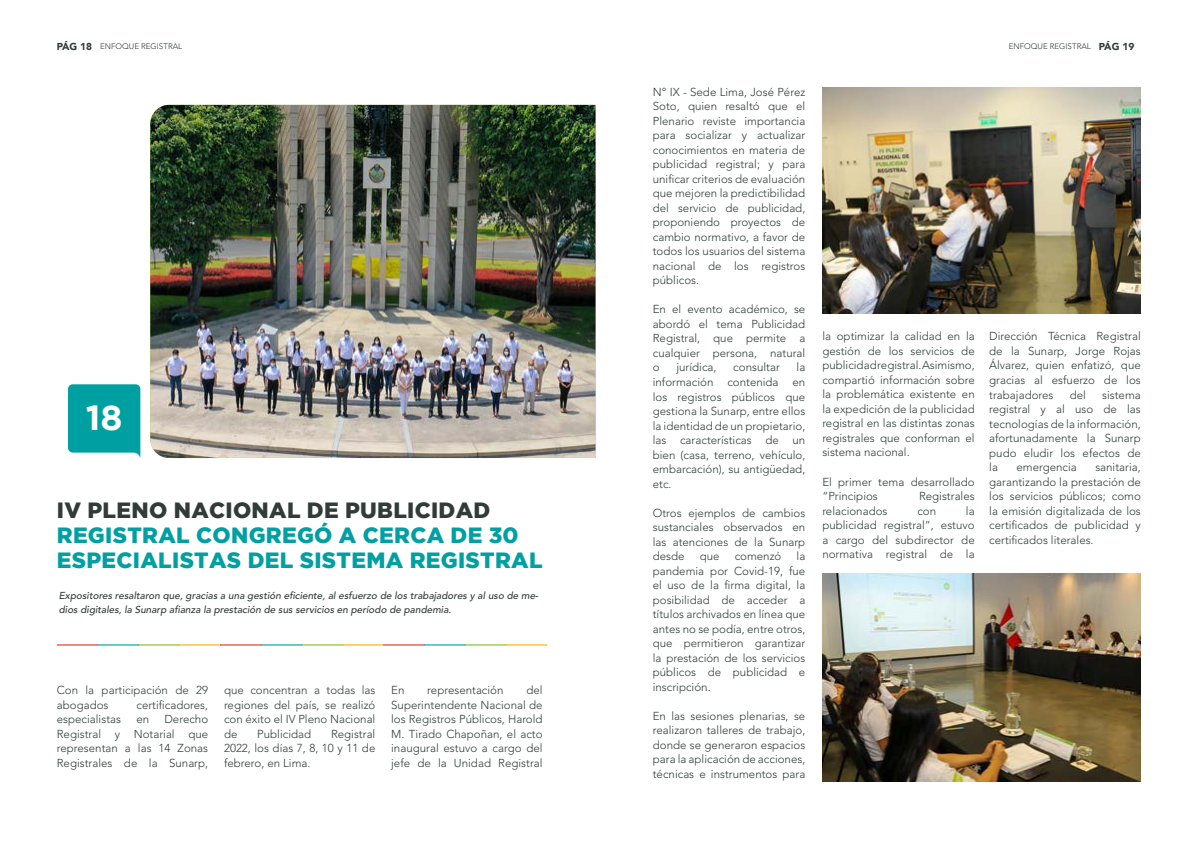
<style>
.page{position:relative;width:1191px;height:842px;background:#fff}
.page>*{position:absolute;margin:0;border:0;box-sizing:border-box;transform-origin:0 0}
.t1{font:700 35px "Gotham";color:#fff}
.t2{font:900 22px/25px "Gotham";letter-spacing:.015em;color:#00a0a2}
.t3{font:900 22px "Gotham";letter-spacing:.015em;color:#313c39}
.t4{font:300 11.5px/14.5px "Avenir LT Std";color:#313c39;text-align:justify}
.t5{font:italic 500 10px/14px "Avenir LT Std";color:#313c39}
.t6{font:300 8px "Avenir LT Std";color:#313c39}
.s1{font-weight:900;font-size:10px}
</style>
<div class="page">
<img style="left:150px;top:105px;width:445px;height:353px">
<svg style="left:68px;top:384px;width:72px;height:73px;background:#10a6a8"></svg>
<hr style="left:57px;top:644px;width:41px;height:1px;background:#e6331c">
<hr style="left:138px;top:644px;width:42px;height:1px;background:#89bd24">
<hr style="left:98px;top:644px;width:41px;height:1px;background:#00a0a2">
<hr style="left:179px;top:644px;width:42px;height:1px;background:#f9b000">
<hr style="left:220px;top:644px;width:41px;height:1px;background:#e6331c">
<hr style="left:302px;top:644px;width:41px;height:1px;background:#89bd24">
<hr style="left:261px;top:644px;width:41px;height:1px;background:#00a0a2">
<hr style="left:342px;top:644px;width:42px;height:1px;background:#f9b000">
<hr style="left:383px;top:644px;width:42px;height:1px;background:#e6331c">
<hr style="left:465px;top:644px;width:41px;height:1px;background:#89bd24">
<hr style="left:424px;top:644px;width:41px;height:1px;background:#00a0a2">
<hr style="left:506px;top:644px;width:41px;height:1px;background:#f9b000">
<img style="left:823px;top:87px;width:317px;height:227px">
<img style="left:823px;top:573px;width:317px;height:209px">
<p class="t6" style="left:57px;top:41px;width:127px"><span class="s1">PÁG 18</span> ENFOQUE REGISTRAL</p>
<p class="t6" style="left:1008px;top:41px;width:127px">ENFOQUE REGISTRAL <span class="s1">PÁG 19</span></p>
<h1 class="t1" style="left:86px;top:397px;width:38px">18</h1>
<h2 class="t3" style="left:57px;top:498px;width:435px">IV PLENO NACIONAL DE PUBLICIDAD</h2>
<h2 class="t2" style="left:57px;top:522px;width:487px">REGISTRAL CONGREGÓ A CERCA DE 30<br>ESPECIALISTAS DEL SISTEMA REGISTRAL</h2>
<p class="t5" style="left:59px;top:588px;width:481px">Expositores resaltaron que, gracias a una gestión eficiente, al esfuerzo de los trabajadores y al uso de me&shy;dios digitales, la Sunarp afianza la prestación de sus servicios en período de pandemia.</p>
<p class="t4" style="left:57px;top:683px;width:153px">Con la participación de 29 abogados</p>
<p class="t4" style="left:136px;top:697px;width:73px">certificadores,</p>
<p class="t4" style="left:57px;top:712px;width:66px">especialistas</p>
<p class="t4" style="left:136px;top:712px;width:14px">en</p>
<p class="t4" style="left:57px;top:712px;width:153px;text-indent:108px">Derecho Registral y Notarial que representan a las 14 Zonas Registrales de la Sunarp,</p>
<p class="t4" style="left:224px;top:683px;width:153px">que concentran a todas las regiones del país, se realizó con éxito el IV Pleno Nacional de</p>
<p class="t4" style="left:224px;top:726px;width:153px;text-indent:107px">Registral 2022, los días 7, 8, 10 y 11 de febrero, en Lima.</p>
<p class="t4" style="left:257px;top:726px;width:55px">Publicidad</p>
<p class="t4" style="left:391px;top:683px;width:153px;text-indent:135px">del Superintendente Nacional de los Registros Públicos, Harold M. Tirado Chapoñan, el acto inaugural estuvo a cargo del jefe de la Unidad Registral</p>
<p class="t4" style="left:391px;top:683px;width:15px">En</p>
<p class="t4" style="left:427px;top:683px;width:78px">representación</p>
<p class="t4" style="left:653px;top:85px;width:154px">N° IX - Sede Lima, José Pérez Soto, quien resaltó que el Plenario reviste importancia para socializar y actualizar conocimientos en materia de publicidad registral; y para unificar criterios de evaluación que mejoren la predictibilidad del servicio de publicidad, proponiendo proyectos de cambio normativo, a favor de todos los usuarios del sistema nacional de los registros públicos.</p>
<p class="t4" style="left:653px;top:302px;width:154px">En el evento académico, se abordó el tema Publicidad Registral, que permite a cualquier persona, natural o</p>
<p class="t4" style="left:653px;top:360px;width:154px;text-indent:144px">la información contenida en los registros públicos que gestiona la Sunarp, entre ellos la identidad de un propietario, las características de un bien (casa, terreno, vehículo, embarcación), su antigüedad, etc.</p>
<p class="t4" style="left:653px;top:505px;width:154px">Otros ejemplos de cambios sustanciales observados en las atenciones de la Sunarp desde</p>
<p class="t4" style="left:676px;top:360px;width:42px">jurídica,</p>
<p class="t4" style="left:733px;top:360px;width:48px">consultar</p>
<p class="t4" style="left:653px;top:549px;width:154px;text-indent:144px">la pandemia por Covid-19, fue el uso de la firma digital, la posibilidad de acceder a títulos archivados en línea que antes no se podía, entre otros, que permitieron garantizar la prestación de los servicios públicos de publicidad e inscripción.</p>
<p class="t4" style="left:653px;top:708px;width:154px">En las sesiones plenarias, se realizaron talleres de trabajo, donde se generaron espacios para la aplicación de acciones, técnicas e instrumentos para</p>
<p class="t4" style="left:699px;top:549px;width:21px">que</p>
<p class="t4" style="left:734px;top:549px;width:48px">comenzó</p>
<p class="t4" style="left:822px;top:329px;width:154px">la optimizar la calidad en la gestión de los servicios de publicidad registral. Asimismo, compartió información sobre la problemática existente en la expedición de la publicidad registral en las distintas zonas registrales que conforman el sistema nacional.</p>
<p class="t4" style="left:822px;top:474px;width:154px">El primer tema desarrollado “Principios</p>
<p class="t4" style="left:919px;top:489px;width:57px">Registrales</p>
<p class="t4" style="left:822px;top:503px;width:154px;text-indent:144px">la publicidad registral”, estuvo a cargo del subdirector de normativa registral de la</p>
<p class="t4" style="left:822px;top:503px;width:67px">relacionados</p>
<p class="t4" style="left:917px;top:503px;width:20px">con</p>
<p class="t4" style="left:989px;top:329px;width:153px">Dirección Técnica Registral de la Sunarp, Jorge Rojas Álvarez, quien enfatizó, que gracias al esfuerzo de los trabajadores</p>
<p class="t4" style="left:1069px;top:387px;width:18px">del</p>
<p class="t4" style="left:989px;top:387px;width:153px;text-indent:113px">sistema registral y al uso de las tecnologías de la información, afortunadamente la Sunarp pudo eludir los efectos de la</p>
<p class="t4" style="left:989px;top:460px;width:153px;text-indent:106px">sanitaria, garantizando la prestación de los servicios públicos; como la emisión digitalizada de los certificados de publicidad y certificados literales.</p>
<p class="t4" style="left:1016px;top:460px;width:62px">emergencia</p>
</div>
